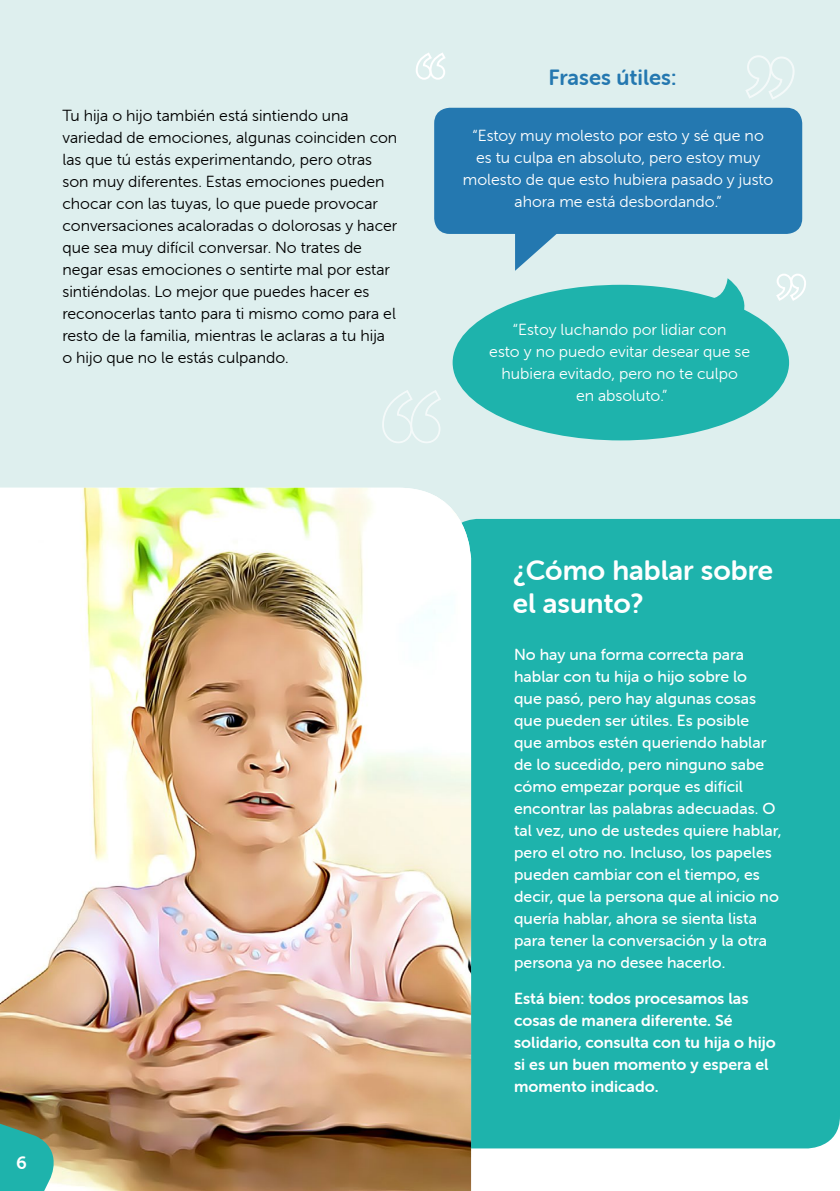
<style>
.page{position:relative;width:840px;height:1191px;background:#fff}
.page>*{position:absolute;margin:0;border:0;box-sizing:border-box;transform-origin:0 0}
.t1{font:28px/33.6px "Museo Sans Rounded 700";color:#fff}
.t2{font:22px "Museo Sans Rounded 700";color:#2478b0}
.t3{font:18px "Museo Sans Rounded 700";color:#fff}
.t4{font:16px/22px "Museo Sans Rounded 300";color:#000}
.t5{font:16px/22px "Museo Sans Rounded 500";color:#fff}
.t6{font:16px/22px "Museo Sans Rounded 300";color:#fff;text-align:center}
.t7{font:16px/22px "Museo Sans Rounded 700";color:#fff}
</style>
<div class="page">
<div style="left:0;top:0;width:839px;height:670px;background:#deefee"></div>
<div style="left:471px;top:519px;width:368px;height:629px;background:#1eb3ac"></div>
<img style="left:0;top:488px;width:471px;height:703px">
<svg style="left:745px;top:55px;width:50px;height:45px"></svg>
<svg style="left:0;top:1117px;width:64px;height:74px;background:#53a48e"></svg>
<svg style="left:382px;top:390px;width:59px;height:53px"></svg>
<div style="left:434px;top:108px;width:367px;height:126px;background:#2478b0;border-radius:16px"></div>
<svg style="left:416px;top:52px;width:30px;height:28px"></svg>
<svg style="left:777px;top:273px;width:29px;height:28px"></svg>
<svg style="left:452px;top:278px;width:336px;height:162px;fill:#1eb3ac"></svg>
<svg style="left:515px;top:234px;width:42px;height:37px"></svg>
<p class="t4" style="left:62px;top:105px;width:336px">Tu hija o hijo también está sintiendo una variedad de emociones, algunas coinciden con las que tú estás experimentando, pero otras son muy diferentes. Estas emociones pueden chocar con las tuyas, lo que puede provocar conversaciones acaloradas o dolorosas y hacer que sea muy difícil conversar. No trates de negar esas emociones o sentirte mal por estar sintiéndolas. Lo mejor que puedes hacer es reconocerlas tanto para ti mismo como para el resto de la familia, mientras le aclaras a tu hija o hijo que no le estás culpando.</p>
<p class="t3" style="left:16px;top:1153px;width:12px">6</p>
<h2 class="t2" style="left:548px;top:65px;width:129px">Frases útiles:</h2>
<p class="t6" style="left:462px;top:125px;width:312px">“Estoy muy molesto por esto y sé que no es tu culpa en absoluto, pero estoy muy molesto de que esto hubiera pasado y justo ahora me está desbordando.”</p>
<p class="t6" style="left:489px;top:319px;width:262px">“Estoy luchando por lidiar con<br>esto y no puedo evitar desear que se hubiera evitado, pero no te culpo<br>en absoluto.”</p>
<h1 class="t1" style="left:512px;top:553px;width:262px">¿Cómo hablar sobre el asunto?</h1>
<p class="t5" style="left:514px;top:643px;width:269px">No hay una forma correcta para hablar con tu hija o hijo sobre lo<br>que pasó, pero hay algunas cosas que pueden ser útiles. Es posible<br>que ambos estén queriendo hablar de lo sucedido, pero ninguno sabe cómo empezar porque es difícil encontrar las palabras adecuadas. O tal vez, uno de ustedes quiere hablar, pero el otro no. Incluso, los papeles pueden cambiar con el tiempo, es decir, que la persona que al inicio no quería hablar, ahora se sienta lista para tener la conversación y la otra persona ya no desee hacerlo.</p>
<p class="t7" style="left:514px;top:987px;width:263px">Está bien: todos procesamos las cosas de manera diferente. Sé solidario, consulta con tu hija o hijo si es un buen momento y espera el momento indicado.</p>
</div>
